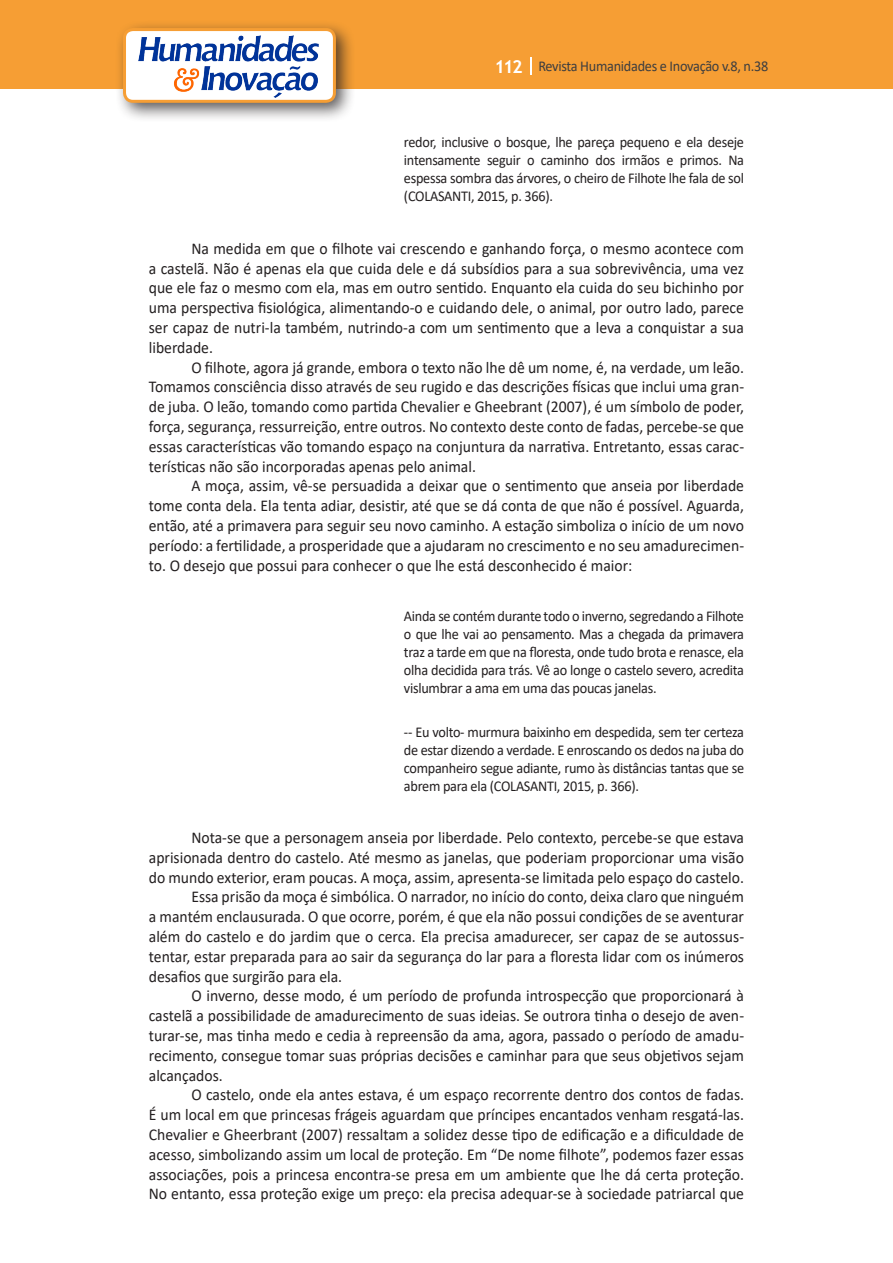
<style>
.page{position:relative;width:893px;height:1263px;background:#fff}
.page>*{position:absolute;margin:0;border:0;box-sizing:border-box;transform-origin:0 0}
.Texto{font:16.5px/19.8px "Calibri";color:#231f20;text-align:justify;scale:.95 1}
.citacao{font:15px/18px "Calibri";letter-spacing:-.02em;color:#231f20;text-align:justify;scale:.95 1}
.t1{font:15px "Calibri";letter-spacing:-.02em;color:#3e3e3f;scale:.95 1}
.s1{font-family:"Trebuchet MS";font-weight:700;font-size:18px;color:#fff}
</style>
<div class="page">
<div style="left:0;top:0;width:893px;height:88px;background:#f69e34"></div>
<svg style="left:530px;top:57px;width:2px;height:18px"></svg>
<div style="left:115px;top:20px;width:241px;height:103px;background:#231f20;opacity:.75"></div>
<div style="left:125px;top:30px;width:209px;height:71px;background:#fff;border-radius:9px"></div>
<img style="left:138px;top:35px;width:181px;height:62px">
<div style="left:123px;top:28px;width:213px;height:75px;border:3px solid #f69e34;border-radius:9px"></div>
<p class="t1" style="left:495px;top:56px;width:290px"><span class="s1">112</span> Revista Humanidades e Inovação v.8, n.38</p>
<p class="citacao" style="left:404px;top:133px;width:360px">redor, inclusive o bosque, lhe pareça pequeno e ela deseje intensamente seguir o caminho dos irmãos e primos. Na espessa sombra das árvores, o cheiro de Filhote lhe fala de sol (COLASANTI, 2015, p. 366).</p>
<p class="Texto" style="left:149px;top:238px;width:628px;text-indent:43px">Na medida em que o filhote vai crescendo e ganhando força, o mesmo acontece com a castelã. Não é apenas ela que cuida dele e dá subsídios para a sua sobrevivência, uma vez que ele faz o mesmo com ela, mas em outro sentido. Enquanto ela cuida do seu bichinho por uma perspectiva fisiológica, alimentando-o e cuidando dele, o animal, por outro lado, parece ser capaz de nutri-la também, nutrindo-a com um sentimento que a leva a conquistar a sua liberdade.</p>
<p class="Texto" style="left:149px;top:357px;width:628px;text-indent:43px">O filhote, agora já grande, embora o texto não lhe dê um nome, é, na verdade, um leão.<br>Tomamos consciência disso através de seu rugido e das descrições físicas que inclui uma gran&shy;de juba. O leão, tomando como partida Chevalier e Gheebrant (2007), é um símbolo de poder, força, segurança, ressurreição, entre outros. No contexto deste conto de fadas, percebe-se que essas características vão tomando espaço na conjuntura da narrativa. Entretanto, essas carac&shy;terísticas não são incorporadas apenas pelo animal.</p>
<p class="Texto" style="left:149px;top:475px;width:628px;text-indent:43px">A moça, assim, vê-se persuadida a deixar que o sentimento que anseia por liberdade tome conta dela. Ela tenta adiar, desistir, até que se dá conta de que não é possível. Aguarda, então, até a primavera para seguir seu novo caminho. A estação simboliza o início de um novo período: a fertilidade, a prosperidade que a ajudaram no crescimento e no seu amadurecimen&shy;to. O desejo que possui para conhecer o que lhe está desconhecido é maior:</p>
<p class="citacao" style="left:404px;top:607px;width:360px">Ainda se contém durante todo o inverno, segredando a Filhote o que lhe vai ao pensamento. Mas a chegada da primavera traz a tarde em que na floresta, onde tudo brota e renasce, ela olha decidida para trás. Vê ao longe o castelo severo, acredita vislumbrar a ama em uma das poucas janelas.</p>
<p class="citacao" style="left:404px;top:722px;width:360px">-- Eu volto- murmura baixinho em despedida, sem ter certeza de estar dizendo a verdade. E enroscando os dedos na juba do companheiro segue adiante, rumo às distâncias tantas que se abrem para ela (COLASANTI, 2015, p. 366).</p>
<p class="Texto" style="left:149px;top:827px;width:628px;text-indent:43px">Nota-se que a personagem anseia por liberdade. Pelo contexto, percebe-se que estava aprisionada dentro do castelo. Até mesmo as janelas, que poderiam proporcionar uma visão do mundo exterior, eram poucas. A moça, assim, apresenta-se limitada pelo espaço do castelo.</p>
<p class="Texto" style="left:149px;top:887px;width:628px;text-indent:43px">Essa prisão da moça é simbólica. O narrador, no início do conto, deixa claro que ninguém a mantém enclausurada. O que ocorre, porém, é que ela não possui condições de se aventurar além do castelo e do jardim que o cerca. Ela precisa amadurecer, ser capaz de se autossus&shy;tentar, estar preparada para ao sair da segurança do lar para a floresta lidar com os inúmeros desafios que surgirão para ela.</p>
<p class="Texto" style="left:149px;top:986px;width:628px;text-indent:43px">O inverno, desse modo, é um período de profunda introspecção que proporcionará à castelã a possibilidade de amadurecimento de suas ideias. Se outrora tinha o desejo de aven&shy;turar-se, mas tinha medo e cedia à repreensão da ama, agora, passado o período de amadu&shy;recimento, consegue tomar suas próprias decisões e caminhar para que seus objetivos sejam alcançados.</p>
<p class="Texto" style="left:149px;top:1085px;width:628px;text-indent:43px">O castelo, onde ela antes estava, é um espaço recorrente dentro dos contos de fadas.<br>É um local em que princesas frágeis aguardam que príncipes encantados venham resgatá-las.<br>Chevalier e Gheerbrant (2007) ressaltam a solidez desse tipo de edificação e a dificuldade de acesso, simbolizando assim um local de proteção. Em “De nome filhote”, podemos fazer essas associações, pois a princesa encontra-se presa em um ambiente que lhe dá certa proteção.<br>No entanto, essa proteção exige um preço: ela precisa adequar-se à sociedade patriarcal que</p>
</div>
